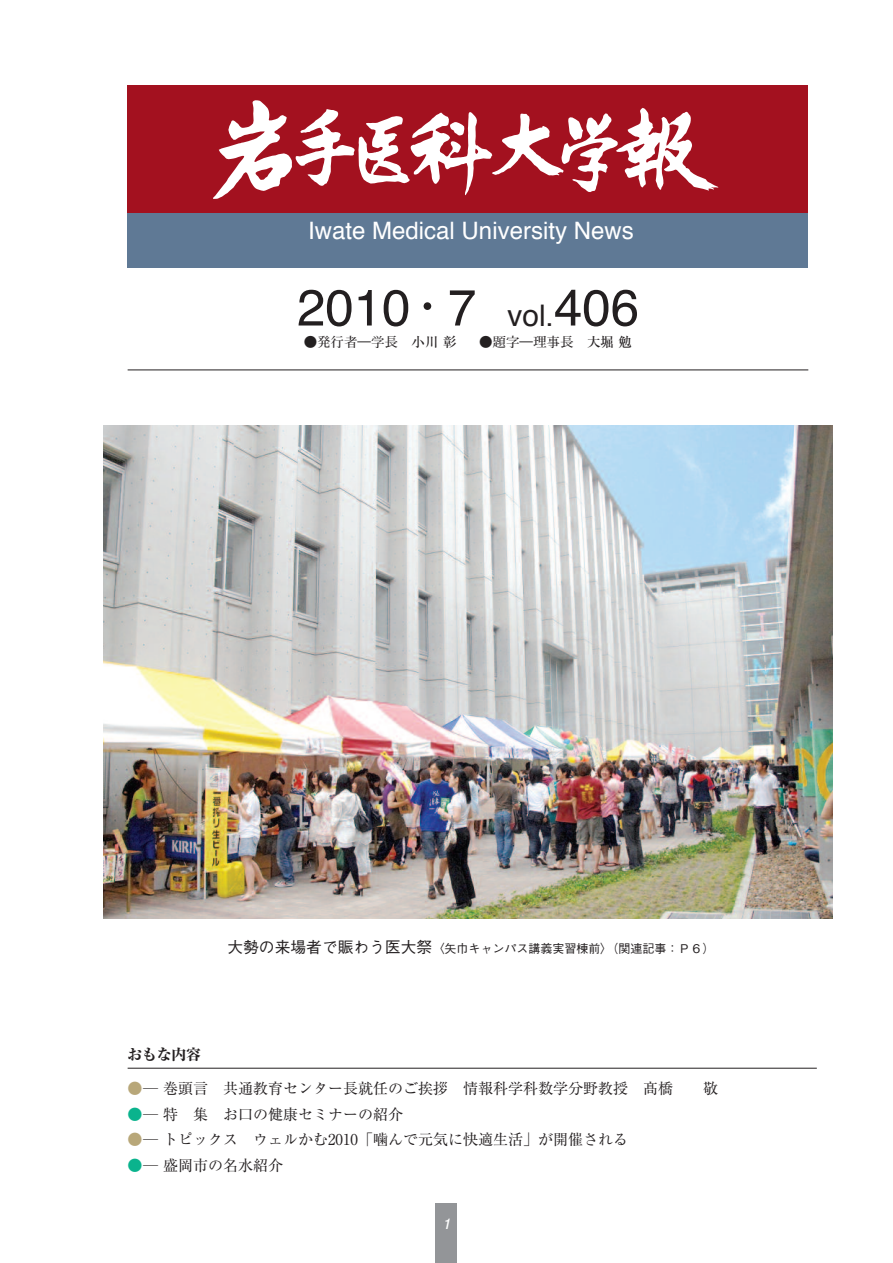
<style>
.page{position:relative;width:893px;height:1263px;background:#fff}
.page>*{position:absolute;margin:0;border:0;box-sizing:border-box;transform-origin:0 0}
.t1{font:51px "Helvetica";color:#231f20}
.t2{font:24px "Helvetica";color:#fff}
.t3{font:15px "Ryumin Pr 6 N";color:#231f20}
.t4{font:800 15px "Ryumin Pr 6 N";letter-spacing:-.025em;color:#231f20}
.t5{font:italic 700 14.25px "Futo Go B101 Pro";color:#fff}
.t6{font:700 13.5px "Futo Min A101 Pro";color:#231f20}
.t7{font:500 12px "Gothic BBB Pr 6 N";color:#231f20}
.s1{font-family:"Futo Min A101 Pro";font-weight:700}
.s2{font-size:29.7px}
.s3{font-family:"Ryumin Pr 6 N";font-weight:500}
.s4{font-size:15.75px}
.s5{color:#b8a779}
.s6{color:#0ab38d}
</style>
<div class="page">
<div style="left:436px;top:1203px;width:21px;height:60px;background:#939598"></div>
<div style="left:128px;top:213px;width:680px;height:55px;background:#5f7995"></div>
<div style="left:128px;top:85px;width:680px;height:128px;background:#a3111f"></div>
<img style="left:213px;top:100px;width:505px;height:99px">
<hr style="left:128px;top:370px;width:680px;height:1px;background:#231f20">
<hr style="left:128px;top:1068px;width:688px;height:1px;background:#231f20">
<img style="left:104px;top:425px;width:728px;height:493px">
<h2 class="t2" style="left:308px;top:220px;width:327px">Iwate Medical University News</h2>
<h1 class="t1" style="left:297px;top:286px;width:343px">2010<span class="s1">・</span>7 <span class="s2">vol.</span>406</h1>
<p class="t6" style="left:304px;top:331px;width:154px">●発行者―学長 <span class="s3">小川彰</span></p>
<p class="t6" style="left:479px;top:331px;width:154px">●題字―理事長 <span class="s3">大堀勉</span></p>
<p class="t7" style="left:227px;top:939px;width:488px"><span class="s4">大勢の来場者で賑わう医大祭</span>〈矢巾キャンパス講義実習棟前〉（関連記事：Ｐ６）</p>
<p class="t4" style="left:128px;top:1043px;width:75px">おもな内容</p>
<p class="t3" style="left:128px;top:1077px;width:547px"><span class="s5">●</span>─ 巻頭言 共通教育センター長就任のご挨拶 情報科学科数学分野教授 髙橋</p>
<p class="t3" style="left:703px;top:1077px;width:16px">敬</p>
<p class="t3" style="left:128px;top:1102px;width:277px"><span class="s6">●</span>─ 特 集 お口の健康セミナーの紹介</p>
<p class="t3" style="left:128px;top:1128px;width:502px"><span class="s5">●</span>─ トピックス ウェルかむ2010「噛んで元気に快適生活」が開催される</p>
<p class="t3" style="left:128px;top:1153px;width:157px"><span class="s6">●</span>─ 盛岡市の名水紹介</p>
<p class="t5" style="left:442px;top:1212px;width:13px">1</p>
</div>
